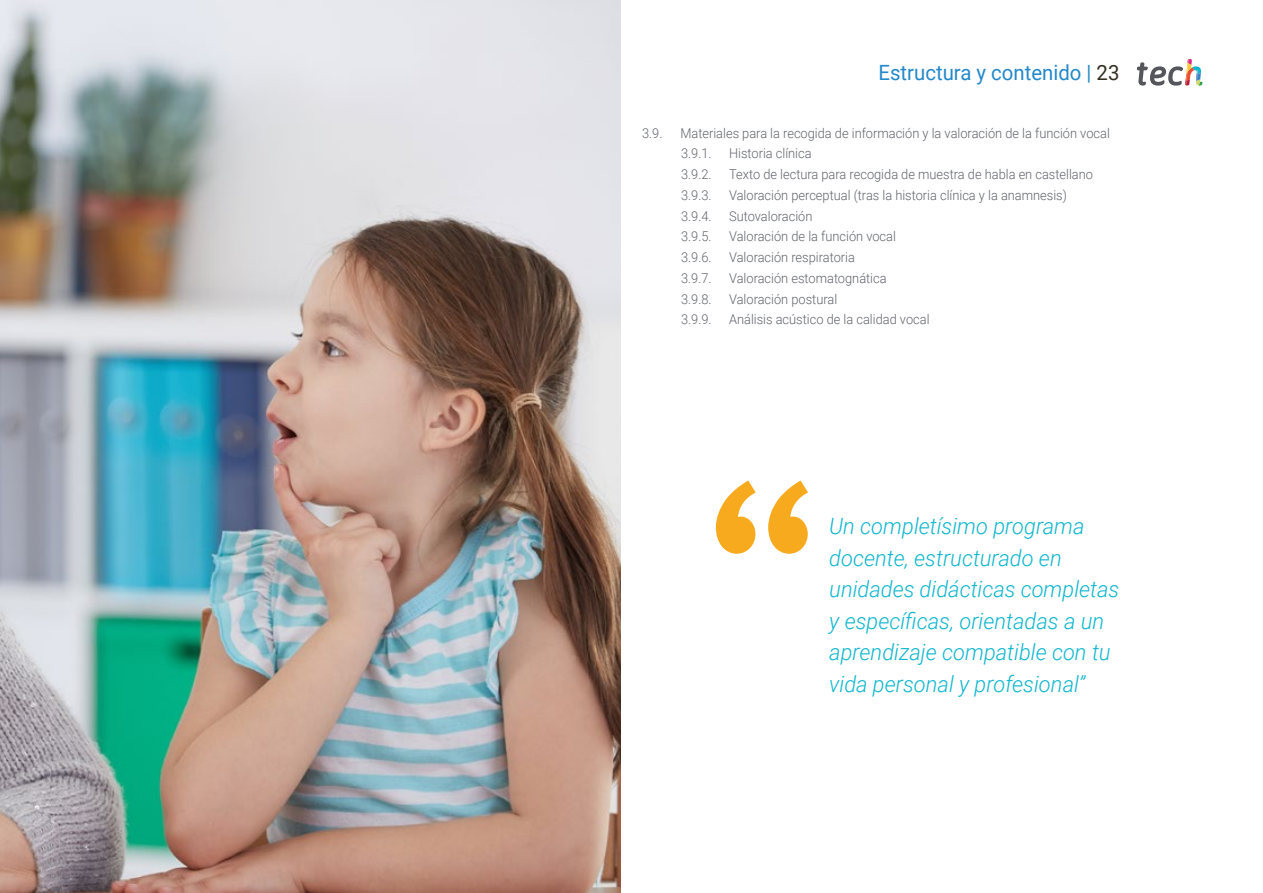
<style>
.page{position:relative;width:1263px;height:893px;background:#fff}
.page>*{position:absolute;margin:0;border:0;box-sizing:border-box;transform-origin:0 0}
.t1{font:italic 300 22.5px/31.5px "Roboto";color:#0fb6cf}
.t2{font:21px "Roboto";color:#2488c9}
.t3{font:300 13.5px/20.7px "Roboto";color:#61646a;scale:.95 1}
.s1{color:#312e20}
</style>
<div class="page">
<img style="left:0;top:0;width:621px;height:893px">
<svg style="left:716px;top:480px;width:92px;height:74px"></svg>
<svg style="left:1137px;top:59px;width:65px;height:27px"></svg>
<h2 class="t2" style="left:878px;top:57px;width:242px">Estructura y contenido | <span class="s1">23</span></h2>
<p class="t3" style="left:642px;top:122px;width:23px">3.9.</p>
<p class="t3" style="left:680px;top:122px;width:454px">Materiales para la recogida de información y la valoración de la función vocal<br>3.9.1.</p>
<p class="t3" style="left:729px;top:143px;width:88px">Historia clínica</p>
<p class="t3" style="left:681px;top:164px;width:34px">3.9.2.</p>
<p class="t3" style="left:729px;top:164px;width:384px">Texto de lectura para recogida de muestra de habla en castellano</p>
<p class="t3" style="left:681px;top:184px;width:34px">3.9.3.</p>
<p class="t3" style="left:729px;top:184px;width:357px">Valoración perceptual (tras la historia clínica y la anamnesis)</p>
<p class="t3" style="left:681px;top:205px;width:34px">3.9.4.</p>
<p class="t3" style="left:729px;top:205px;width:89px">Sutovaloración</p>
<p class="t3" style="left:681px;top:226px;width:34px">3.9.5.</p>
<p class="t3" style="left:729px;top:226px;width:177px">Valoración de la función vocal</p>
<p class="t3" style="left:681px;top:247px;width:34px">3.9.6.</p>
<p class="t3" style="left:729px;top:247px;width:134px">Valoración respiratoria</p>
<p class="t3" style="left:681px;top:267px;width:34px">3.9.7.</p>
<p class="t3" style="left:729px;top:267px;width:167px">Valoración estomatognática</p>
<p class="t3" style="left:681px;top:288px;width:34px">3.9.8.</p>
<p class="t3" style="left:729px;top:288px;width:115px">Valoración postural</p>
<p class="t3" style="left:681px;top:309px;width:34px">3.9.9.</p>
<p class="t3" style="left:729px;top:309px;width:212px">Análisis acústico de la calidad vocal</p>
<h1 class="t1" style="left:829px;top:509px;width:292px">Un completísimo programa docente, estructurado en unidades didácticas completas y específicas, orientadas a un aprendizaje compatible con tu vida personal y profesional”</h1>
</div>
